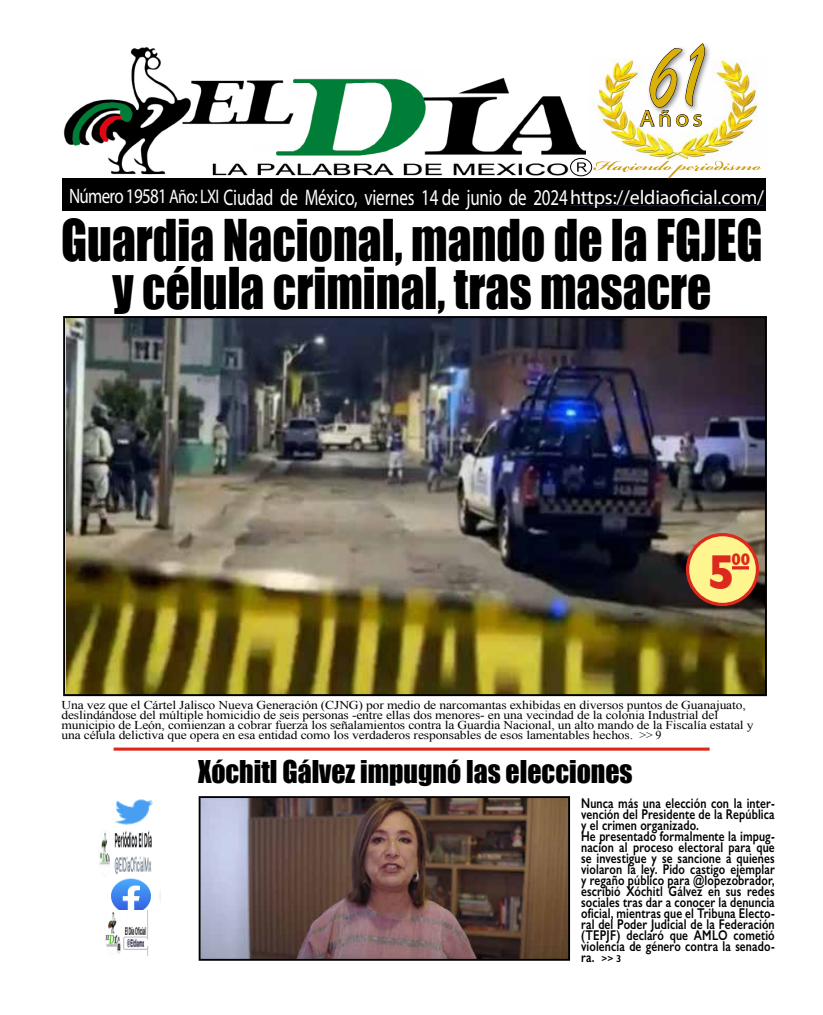
<style>
.page{position:relative;width:823px;height:1015px;background:#fff}
.page>*{position:absolute;margin:0;border:0;box-sizing:border-box;transform-origin:0 0}
.t1{font:98px "Brush Script";color:#dab00b;scale:.7 1}
.t2{font:52.9px/48px "Impact";color:#000;text-align:center;scale:.9 1}
.t3{font:700 50px "Gill Sans";color:#dd291d;scale:.93 1}
.t4{font:28.8px "Impact";color:#000;scale:.96 1}
.t5{font:23px "Myriad Pro";color:#dab00b;scale:1.06 1}
.t6{font:22.6px "Myriad Pro";letter-spacing:-.01em;color:#fff;scale:.75 1}
.t7{font:20px "Myriad Pro";letter-spacing:-.01em;color:#fff}
.t8{font:700 17px "Gill Sans";color:#dd291d;scale:.93 1}
.t9{font:600 14.2px/11px "Gill Sans";letter-spacing:.01em;color:#000;scale:.79 1}
.t10{font:12px/10px "Times New Roman";letter-spacing:-.01em;color:#000;scale:1.13 1}
.s1{font-size:20.9px}
.s2{font-size:19.7px}
.s3{font-size:10px}
</style>
<div class="page">
<img style="left:66px;top:319px;width:697px;height:374px">
<div style="left:63px;top:316px;width:703px;height:380px;border:2px solid #000"></div>
<img style="left:62px;top:47px;width:523px;height:134px">
<div style="left:63px;top:178px;width:702px;height:33px;background:#000"></div>
<img style="left:588px;top:59px;width:174px;height:115px">
<svg style="left:593px;top:161px;width:168px;height:17px"></svg>
<div style="left:646px;top:41px;width:65px;height:73px;background:#000;opacity:.5"></div>
<svg style="left:639px;top:43px;width:65px;height:92px"></svg>
<div style="left:569px;top:158px;width:22px;height:18px;border:1px solid #000;border-radius:50%"></div>
<svg style="left:576px;top:162px;width:10px;height:10px"></svg>
<svg style="left:114px;top:747px;width:595px;height:4px;background:#e4574d"></svg>
<img style="left:115px;top:799px;width:38px;height:32px">
<img style="left:99px;top:831px;width:53px;height:44px">
<img style="left:111px;top:878px;width:49px;height:33px">
<img style="left:105px;top:911px;width:44px;height:45px">
<hr style="left:569px;top:205px;width:194px;height:1px;background:#00f">
<img style="left:201px;top:799px;width:365px;height:159px">
<div style="left:198px;top:796px;width:371px;height:165px;border:2px solid #000"></div>
<div style="left:687px;top:535px;width:70px;height:69px;background:#fff58f;border-radius:50%"></div>
<div style="left:685px;top:533px;width:73px;height:73px;border:3px solid #dd291d;border-radius:50%"></div>
<hr style="left:731px;top:566px;width:17px;height:3px;background:#dd291d">
<h1 class="t1" style="left:649px;top:11px;width:77px">61</h1>
<h3 class="t5" style="left:639px;top:104px;width:61px">Años</h3>
<h3 class="t6" style="left:69px;top:184px;width:666px"><span class="s1">Número 19581</span> <span class="s2">Año: LXI</span> Ciudad de México, viernes 14 de junio de 2024</h3>
<h3 class="t7" style="left:569px;top:184px;width:195px">https://eldiaoficial.com/</h3>
<h2 class="t2" style="left:61px;top:215px;width:780px">Guardia Nacional, mando de la FGJEG y célula criminal, tras masacre</h2>
<h3 class="t3" style="left:707px;top:532px;width:31px">5</h3>
<p class="t8" style="left:731px;top:546px;width:22px">00</p>
<p class="t10" style="left:61px;top:699px;width:613px">Una vez que el Cártel Jalisco Nueva Generación (CJNG) por medio de narcomantas exhibidas en diversos puntos de Guanajuato, deslindándose del múltiple homicidio de seis personas -entre ellas dos menores- en una vecindad de la colonia Industrial del municipio de León, comienzan a cobrar fuerza los señalamientos contra la Guardia Nacional, un alto mando de la Fiscalía estatal y una célula delictiva que opera en esa entidad como los verdaderos responsables de esos lamentables hechos. &gt;&gt; 9</p>
<h3 class="t4" style="left:198px;top:749px;width:454px">Xóchitl Gálvez impugnó las elecciones</h3>
<p class="t9" style="left:580px;top:797px;width:246px">Nunca más una elección con la inter&shy;vención del Presidente de la República y el crimen organizado.<br>He presentado formalmente la impug&shy;nacion al proceso electoral para que se investigue y se sancione a quienes violaron la ley. Pido castigo ejemplar y regaño público para @lopezobrador, escribió Xóchitl Gálvez en sus redes sociales tras dar a conocer la denuncia oficial, mientras que el Tribuna Electo&shy;ral del Poder Judicial de la Federación (TEPJF) declaró que AMLO cometió violencia de género contra la senado&shy;ra. <span class="s3">&gt;&gt; 3</span></p>
</div>
